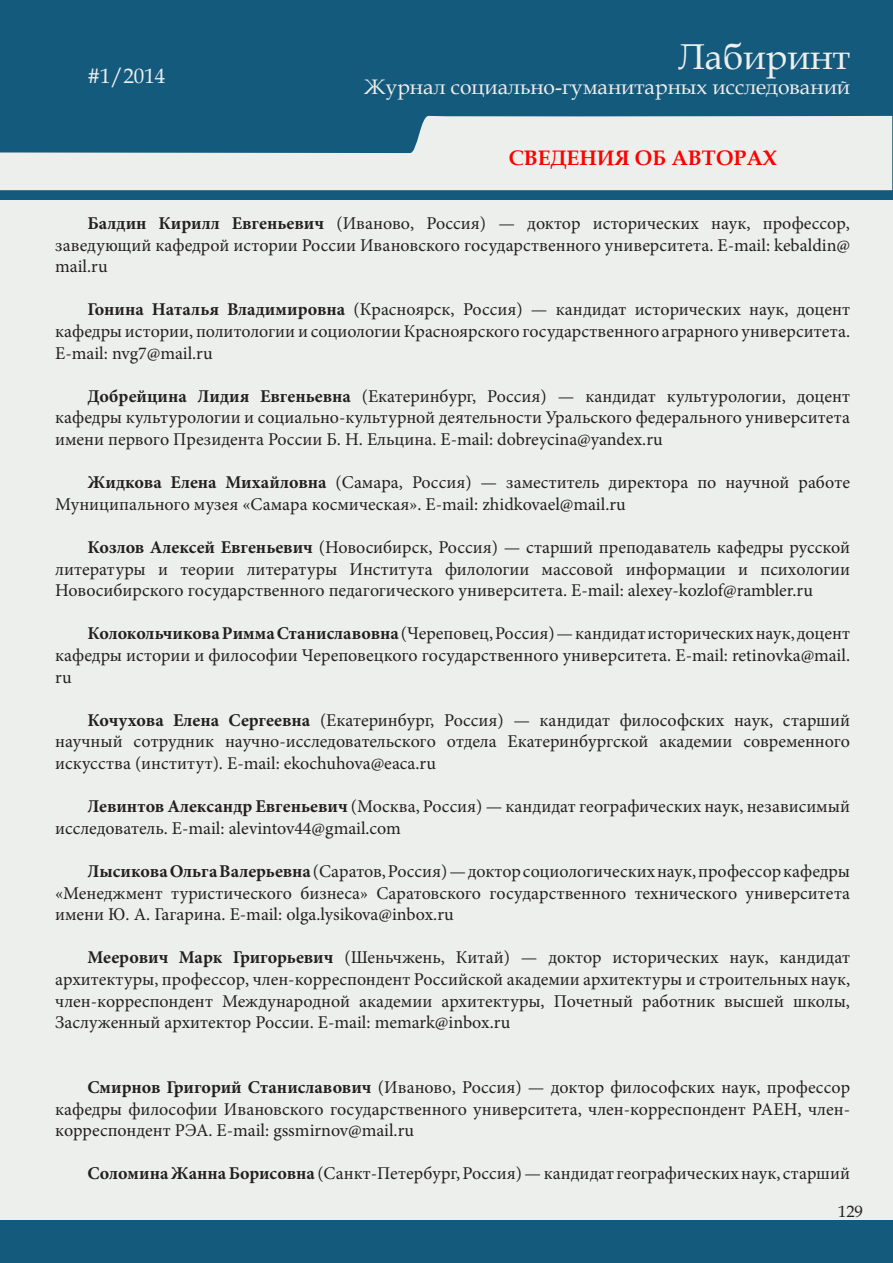
<style>
.page{position:relative;width:893px;height:1263px;background:#fff}
.page>*{position:absolute;margin:0;border:0;box-sizing:border-box;transform-origin:0 0}
.t1{font:36px "Book Antiqua";color:#edefed}
.t2{font:21px "Book Antiqua";color:#edefed}
.t3{font:700 21px "Book Antiqua";color:#f00}
.t4{font:18px/21.6px "Minion Pro";color:#231f20;text-align:justify}
.t5{font:16.5px "Book Antiqua";color:#231f20}
.s1{font-weight:700}
</style>
<div class="page">
<div style="left:0;top:1px;width:892px;height:1261px;background:#145a7d"></div>
<hr style="left:0;top:200px;width:1px;height:1020px;background:#edefed">
<div style="left:1px;top:200px;width:891px;height:1020px;background:#edefed"></div>
<svg style="left:0;top:115px;width:892px;height:75px;fill:#edefed"></svg>
<p class="t2" style="left:87px;top:61px;width:79px">#1/2014</p>
<p class="t1" style="left:678px;top:31px;width:173px">Лабиринт</p>
<p class="t2" style="left:364px;top:72px;width:487px">Журнал социально-гуманитарных исследований</p>
<p class="t3" style="left:509px;top:144px;width:269px">СВЕДЕНИЯ ОБ АВТОРАХ</p>
<p class="t4" style="left:55px;top:212px;width:796px;text-indent:32px"><span class="s1">Балдин Кирилл Евгеньевич</span> (Иваново, Россия) — доктор исторических наук, профессор, заведующий кафедрой истории России Ивановского государственного университета. E-mail: kebaldin@ mail.ru</p>
<p class="t4" style="left:55px;top:299px;width:796px;text-indent:32px"><span class="s1">Гонина Наталья Владимировна</span> (Красноярск, Россия) — кандидат исторических наук, доцент кафедры истории, политологии и социологии Красноярского государственного аграрного университета.<br>Е-mail: nvg7@mail.ru</p>
<p class="t4" style="left:55px;top:385px;width:796px;text-indent:32px"><span class="s1">Добрейцина Лидия Евгеньевна</span> (Екатеринбург, Россия) — кандидат культурологии, доцент кафедры культурологии и социально-культурной деятельности Уральского федерального университета имени первого Президента России Б. Н. Ельцина. E-mail: dobreycina@yandex.ru</p>
<p class="t4" style="left:55px;top:472px;width:796px;text-indent:32px"><span class="s1">Жидкова Елена Михайловна</span> (Самара, Россия) — заместитель директора по научной работе<br>Муниципального музея «Самара космическая». Е-mail: zhidkovael@mail.ru</p>
<p class="t4" style="left:55px;top:536px;width:796px;text-indent:32px"><span class="s1">Козлов Алексей Евгеньевич</span> (Новосибирск, Россия) — старший преподаватель кафедры русской литературы и теории литературы Института филологии массовой информации и психологии Новосибирского государственного педагогического университета. Е-mail: alexey-kozlof@rambler.ru</p>
<p class="t4" style="left:55px;top:623px;width:796px;text-indent:32px"><span class="s1">Колокольчикова Римма Станиславовна</span> (Череповец, Россия) — кандидат исторических наук, доцент кафедры истории и философии Череповецкого государственного университета. Е-mail: retinovka@mail. ru</p>
<p class="t4" style="left:55px;top:709px;width:796px;text-indent:32px"><span class="s1">Кочухова Елена Сергеевна</span> (Екатеринбург, Россия) — кандидат философских наук, старший научный сотрудник научно-исследовательского отдела Екатеринбургской академии современного искусства (институт). E-mail: ekochuhova@eaca.ru</p>
<p class="t4" style="left:55px;top:796px;width:796px;text-indent:32px"><span class="s1">Левинтов Александр Евгеньевич</span> (Москва, Россия) — кандидат географических наук, независимый исследователь. E-mail: alevintov44@gmail.com</p>
<p class="t4" style="left:55px;top:860px;width:796px;text-indent:32px"><span class="s1">Лысикова Ольга Валерьевна</span> (Саратов, Россия) — доктор социологических наук, профессор кафедры «Менеджмент туристического бизнеса» Саратовского государственного технического университета имени Ю. А. Гагарина. E-mail: olga.lysikova@inbox.ru</p>
<p class="t4" style="left:55px;top:947px;width:796px;text-indent:32px"><span class="s1">Меерович Марк Григорьевич</span> (Шеньчжень, Китай) — доктор исторических наук, кандидат архитектуры, профессор, член-корреспондент Российской академии архитектуры и строительных наук, член-корреспондент Международной академии архитектуры, Почетный работник высшей школы, Заслуженный архитектор России. E-mail: memark@inbox.ru</p>
<p class="t4" style="left:55px;top:1076px;width:796px;text-indent:32px"><span class="s1">Смирнов Григорий Станиславович</span> (Иваново, Россия) — доктор философских наук, профессор кафедры философии Ивановского государственного университета, член-корреспондент РАЕН, член&shy;корреспондент РЭА. E-mail: gssmirnov@mail.ru</p>
<p class="t4" style="left:87px;top:1163px;width:764px"><span class="s1">Соломина Жанна Борисовна</span> (Санкт-Петербург, Россия) — кандидат географических наук, старший</p>
<p class="t5" style="left:812px;top:1200px;width:52px">129129</p>
</div>
